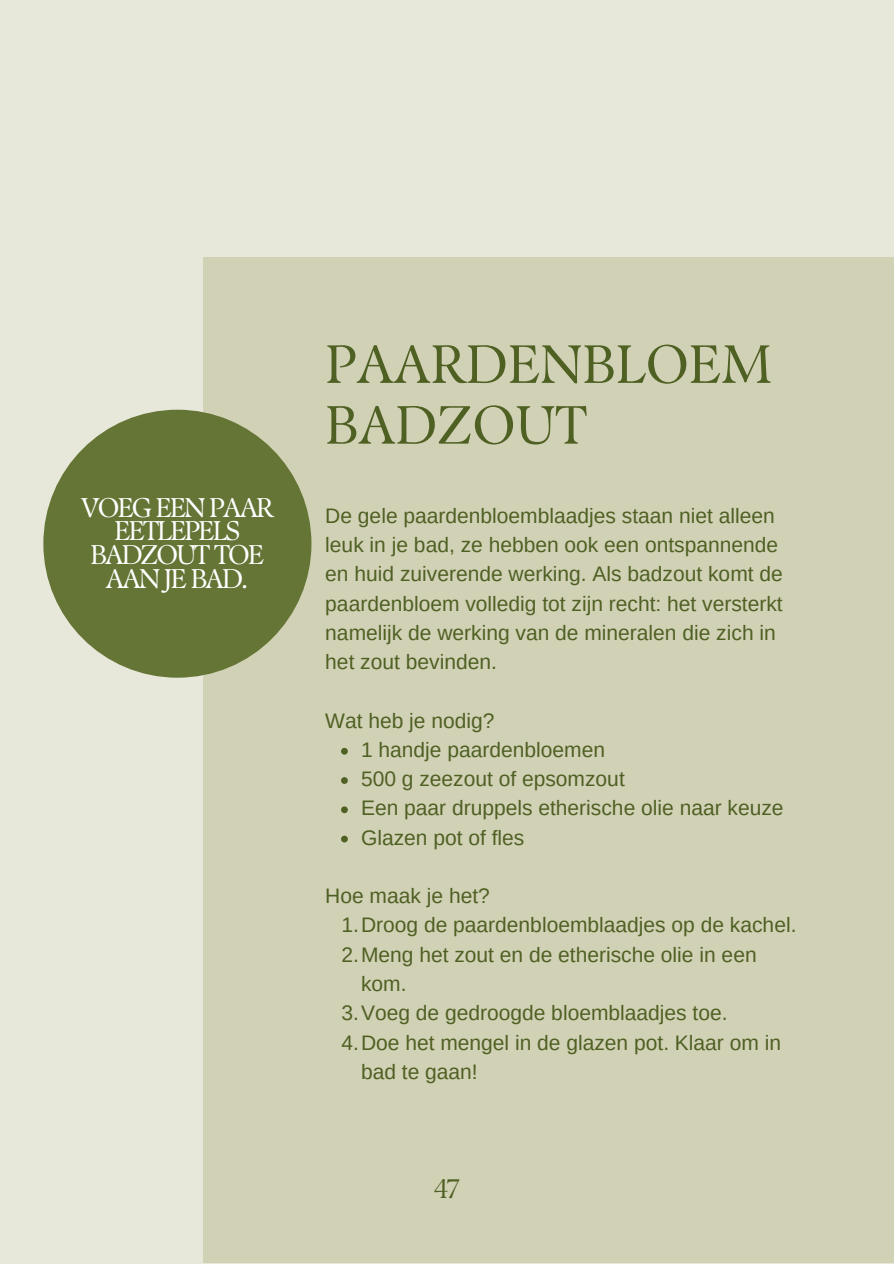
<style>
.page{position:relative;width:894px;height:1264px;background:#fff}
.page>*{position:absolute;margin:0;border:0;box-sizing:border-box;transform-origin:0 0}
.t1{font:53.7px/60.8px "TY Serif D";letter-spacing:.005em;color:#4f6023}
.t2{font:27px/23.7px "TY Serif D";letter-spacing:-.07em;color:#fff;text-align:center}
.t3{font:27px "TY Serif D";color:#4f6023}
.t4{font:21px/29.2px "Arimo";color:#4f6023}
</style>
<div class="page">
<div style="left:0;top:0;width:893px;height:1263px;background:#e8e8da"></div>
<div style="left:203px;top:257px;width:690px;height:1005px;background:#d1d1b6"></div>
<div style="left:43px;top:410px;width:268px;height:267px;background:#647535;border-radius:50%"></div>
<svg style="left:341px;top:748px;width:7px;height:6px"></svg>
<svg style="left:341px;top:777px;width:7px;height:7px"></svg>
<svg style="left:341px;top:806px;width:7px;height:7px"></svg>
<svg style="left:341px;top:835px;width:7px;height:7px"></svg>
<h1 class="t1" style="left:325px;top:334px;width:448px">PAARDENBLOEM<br>BADZOUT</h1>
<p class="t2" style="left:81px;top:495px;width:195px">VOEG EEN PAAR<br>EETLEPELS<br>BADZOUT TOE<br>AAN JE BAD.</p>
<p class="t4" style="left:325px;top:501px;width:459px">De gele paardenbloemblaadjes staan niet alleen leuk in je bad, ze hebben ook een ontspannende en huid zuiverende werking. Als badzout komt de paardenbloem volledig tot zijn recht: het versterkt namelijk de werking van de mineralen die zich in het zout bevinden.</p>
<p class="t4" style="left:361px;top:705px;width:424px;text-indent:-36px">Wat heb je nodig?<br>1 handje paardenbloemen<br>500 g zeezout of epsomzout<br>Een paar druppels etherische olie naar keuze<br>Glazen pot of fles</p>
<p class="t4" style="left:325px;top:881px;width:166px">Hoe maak je het?</p>
<p class="t4" style="left:341px;top:910px;width:456px">1.Droog de paardenbloemblaadjes op de kachel.</p>
<p class="t4" style="left:341px;top:939px;width:416px">2.Meng het zout en de etherische olie in een</p>
<p class="t4" style="left:361px;top:969px;width:47px">kom.</p>
<p class="t4" style="left:341px;top:998px;width:387px">3.Voeg de gedroogde bloemblaadjes toe.</p>
<p class="t4" style="left:341px;top:1027px;width:441px">4.Doe het mengel in de glazen pot. Klaar om in</p>
<p class="t4" style="left:361px;top:1056px;width:118px">bad te gaan!</p>
<p class="t3" style="left:433px;top:1172px;width:27px">47</p>
</div>
